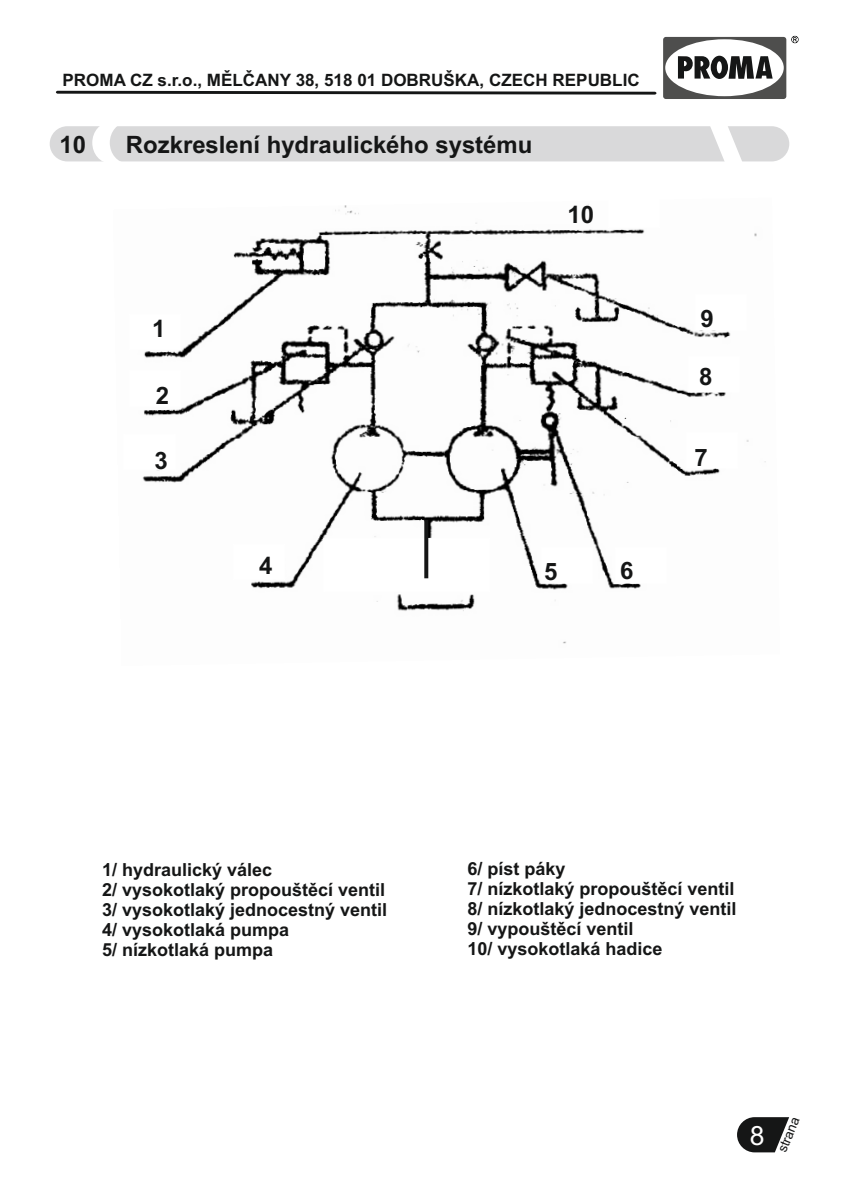
<style>
.page{position:relative;width:842px;height:1191px;background:#fff}
.page>*{position:absolute;margin:0;border:0;box-sizing:border-box;transform-origin:0 0}
.t1{font:26.6px "Arial";color:#fff}
.t2{font:700 24px "Arial";color:#151616}
.t3{font:700 23.8px "Arial";color:#151616}
.t4{font:700 18px/20.2px "Arial";color:#151616}
.t5{font:700 17px "Arial";color:#151616}
.t6{font:13.4px "Arial";color:#151616}
</style>
<div class="page">
<svg style="left:737px;top:1117px;width:52px;height:35px"></svg>
<svg style="left:663px;top:36px;width:136px;height:63px"></svg>
<svg style="left:56px;top:91px;width:600px;height:4px;background:#575757"></svg>
<div style="left:50px;top:126px;width:739px;height:35px;background:#d9d9da;border-radius:18px"></div>
<svg style="left:92px;top:126px;width:35px;height:36px"></svg>
<svg style="left:709px;top:126px;width:37px;height:36px"></svg>
<img style="left:142px;top:204px;width:624px;height:440px">
<svg style="left:142px;top:314px;width:39px;height:36px"></svg>
<svg style="left:142px;top:370px;width:39px;height:37px"></svg>
<svg style="left:142px;top:434px;width:34px;height:36px"></svg>
<svg style="left:233px;top:544px;width:52px;height:36px"></svg>
<svg style="left:323px;top:538px;width:167px;height:54px"></svg>
<svg style="left:541px;top:547px;width:52px;height:36px"></svg>
<svg style="left:615px;top:547px;width:52px;height:36px"></svg>
<svg style="left:686px;top:432px;width:52px;height:36px"></svg>
<svg style="left:688px;top:356px;width:52px;height:36px"></svg>
<svg style="left:695px;top:294px;width:52px;height:36px"></svg>
<svg style="left:608px;top:204px;width:52px;height:24px"></svg>
<svg style="left:424px;top:520px;width:4px;height:58px"></svg>
<p class="t5" style="left:62px;top:73px;width:579px">PROMA CZ s.r.o., MĚLČANY 38, 518 01 DOBRUŠKA, CZECH REPUBLIC</p>
<h3 class="t3" style="left:59px;top:135px;width:28px">10</h3>
<h3 class="t3" style="left:126px;top:135px;width:408px">Rozkreslení hydraulického systému</h3>
<h2 class="t2" style="left:152px;top:320px;width:15px">1</h2>
<h2 class="t2" style="left:156px;top:387px;width:15px">2</h2>
<h2 class="t2" style="left:155px;top:451px;width:15px">3</h2>
<h2 class="t2" style="left:567px;top:206px;width:28px">10</h2>
<h2 class="t2" style="left:259px;top:557px;width:15px">4</h2>
<h2 class="t2" style="left:544px;top:562px;width:15px">5</h2>
<h2 class="t2" style="left:620px;top:561px;width:15px">6</h2>
<h2 class="t2" style="left:701px;top:310px;width:15px">9</h2>
<h2 class="t2" style="left:699px;top:368px;width:15px">8</h2>
<h2 class="t2" style="left:694px;top:448px;width:15px">7</h2>
<p class="t4" style="left:102px;top:860px;width:287px">1/ hydraulický válec<br>2/ vysokotlaký propouštěcí ventil<br>3/ vysokotlaký jednocestný ventil<br>4/ vysokotlaká pumpa<br>5/ nízkotlaká pumpa</p>
<p class="t4" style="left:467px;top:860px;width:271px">6/ píst páky<br>7/ nízkotlaký propouštěcí ventil<br>8/ nízkotlaký jednocestný ventil<br>9/ vypouštěcí ventil<br>10/ vysokotlaká hadice</p>
<h1 class="t1" style="left:750px;top:1125px;width:16px">8</h1>
<p class="t6" style="left:777px;top:1149px;width:39px;rotate:-68deg">strana</p>
</div>
